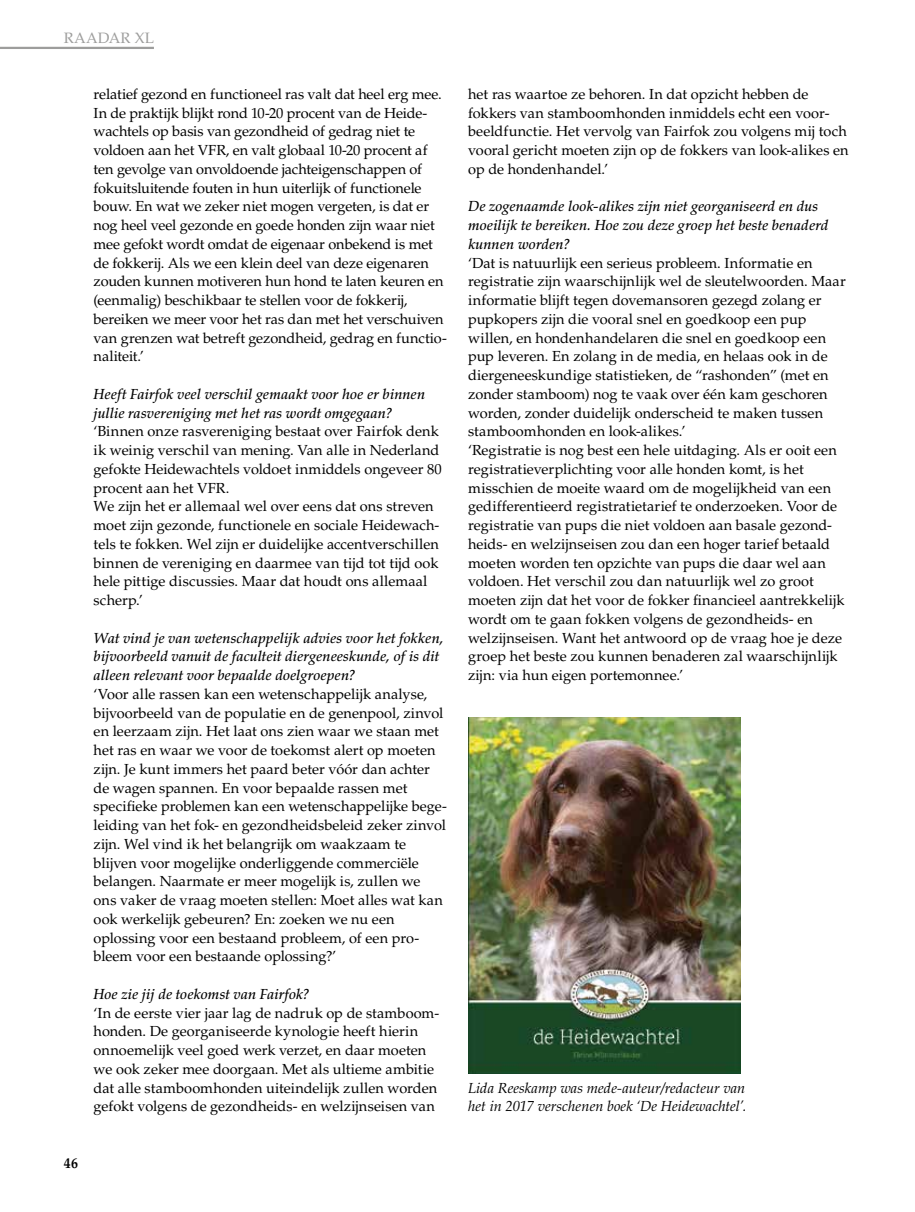
<style>
.page{position:relative;width:915px;height:1212px;background:#fff}
.page>*{position:absolute;margin:0;border:0;box-sizing:border-box;transform-origin:0 0}
.t1{font:15px "Palatino LT Std";letter-spacing:.015em;color:#9d9d9c}
.t2{font:14.55px/18.8px "Palatino LT Std";color:#000}
.t3{font:italic 500 14.55px/18.8px "Palatino LT Std";letter-spacing:.005em;color:#000}
.t4{font:italic 14.55px/18.8px "Palatino LT Std";letter-spacing:.005em;color:#000}
.t5{font:700 14.55px "Palatino LT Std";color:#000;scale:.95 1}
</style>
<div class="page">
<hr style="left:0;top:47px;width:154px;height:2px;background:#9d9d9c">
<img style="left:468px;top:718px;width:272px;height:356px">
<p class="t1" style="left:64px;top:29px;width:92px">RAADAR XL</p>
<p class="t2" style="left:94px;top:85px;width:354px">relatief gezond en functioneel ras valt dat heel erg mee.<br>In de praktijk blijkt rond 10-20 procent van de Heide&shy;wachtels op basis van gezondheid of gedrag niet te voldoen aan het VFR, en valt globaal 10-20 procent af ten gevolge van onvoldoende jachteigenschappen of fokuitsluitende fouten in hun uiterlijk of functionele bouw. En wat we zeker niet mogen vergeten, is dat er nog heel veel gezonde en goede honden zijn waar niet mee gefokt wordt omdat de eigenaar onbekend is met de fokkerij. Als we een klein deel van deze eigenaren zouden kunnen motiveren hun hond te laten keuren en (eenmalig) beschikbaar te stellen voor de fokkerij, bereiken we meer voor het ras dan met het verschuiven van grenzen wat betreft gezondheid, gedrag en functio&shy;naliteit.’</p>
<p class="t3" style="left:94px;top:385px;width:333px">Heeft Fairfok veel verschil gemaakt voor hoe er binnen jullie rasvereniging met het ras wordt omgegaan?</p>
<p class="t2" style="left:94px;top:422px;width:349px">‘Binnen onze rasvereniging bestaat over Fairfok denk ik weinig verschil van mening. Van alle in Nederland gefokte Heidewachtels voldoet inmiddels ongeveer 80 procent aan het VFR.<br>We zijn het er allemaal wel over eens dat ons streven moet zijn gezonde, functionele en sociale Heidewach&shy;tels te fokken. Wel zijn er duidelijke accentverschillen binnen de vereniging en daarmee van tijd tot tijd ook hele pittige discussies. Maar dat houdt ons allemaal scherp.’</p>
<p class="t3" style="left:94px;top:628px;width:351px">Wat vind je van wetenschappelijk advies voor het fokken, bijvoorbeeld vanuit de faculteit diergeneeskunde, of is dit alleen relevant voor bepaalde doelgroepen?</p>
<p class="t2" style="left:94px;top:685px;width:354px">‘Voor alle rassen kan een wetenschappelijk analyse, bijvoorbeeld van de populatie en de genenpool, zinvol en leerzaam zijn. Het laat ons zien waar we staan met het ras en waar we voor de toekomst alert op moeten zijn. Je kunt immers het paard beter vóór dan achter de wagen spannen. En voor bepaalde rassen met specifieke problemen kan een wetenschappelijke bege&shy;leiding van het fok- en gezondheidsbeleid zeker zinvol zijn. Wel vind ik het belangrijk om waakzaam te blijven voor mogelijke onderliggende commerciële belangen. Naarmate er meer mogelijk is, zullen we ons vaker de vraag moeten stellen: Moet alles wat kan ook werkelijk gebeuren? En: zoeken we nu een oplossing voor een bestaand probleem, of een pro&shy;bleem voor een bestaande oplossing?’</p>
<p class="t3" style="left:94px;top:985px;width:217px">Hoe zie jij de toekomst van Fairfok?</p>
<p class="t2" style="left:94px;top:1003px;width:347px">‘In de eerste vier jaar lag de nadruk op de stamboom&shy;honden. De georganiseerde kynologie heeft hierin onnoemelijk veel goed werk verzet, en daar moeten we ook zeker mee doorgaan. Met als ultieme ambitie dat alle stamboomhonden uiteindelijk zullen worden gefokt volgens de gezondheids- en welzijnseisen van</p>
<p class="t5" style="left:64px;top:1154px;width:16px">46</p>
<p class="t2" style="left:468px;top:85px;width:382px">het ras waartoe ze behoren. In dat opzicht hebben de fokkers van stamboomhonden inmiddels echt een voor&shy;beeldfunctie. Het vervolg van Fairfok zou volgens mij toch vooral gericht moeten zijn op de fokkers van look-alikes en op de hondenhandel.’</p>
<p class="t3" style="left:468px;top:197px;width:362px">De zogenaamde look-alikes zijn niet georganiseerd en dus moeilijk te bereiken. Hoe zou deze groep het beste benaderd kunnen worden?</p>
<p class="t2" style="left:468px;top:253px;width:379px">‘Dat is natuurlijk een serieus probleem. Informatie en registratie zijn waarschijnlijk wel de sleutelwoorden. Maar informatie blijft tegen dovemansoren gezegd zolang er pupkopers zijn die vooral snel en goedkoop een pup willen, en hondenhandelaren die snel en goedkoop een pup leveren. En zolang in de media, en helaas ook in de diergeneeskundige statistieken, de “rashonden” (met en zonder stamboom) nog te vaak over één kam geschoren worden, zonder duidelijk onderscheid te maken tussen stamboomhonden en look-alikes.’<br>‘Registratie is nog best een hele uitdaging. Als er ooit een registratieverplichting voor alle honden komt, is het misschien de moeite waard om de mogelijkheid van een gedifferentieerd registratietarief te onderzoeken. Voor de registratie van pups die niet voldoen aan basale gezond&shy;heids- en welzijnseisen zou dan een hoger tarief betaald moeten worden ten opzichte van pups die daar wel aan voldoen. Het verschil zou dan natuurlijk wel zo groot moeten zijn dat het voor de fokker financieel aantrekkelijk wordt om te gaan fokken volgens de gezondheids- en welzijnseisen. Want het antwoord op de vraag hoe je deze groep het beste zou kunnen benaderen zal waarschijnlijk zijn: via hun eigen portemonnee.’</p>
<p class="t4" style="left:468px;top:1078px;width:279px">Lida Reeskamp was mede-auteur/redacteur van het in 2017 verschenen boek ‘De Heidewachtel’.</p>
</div>
